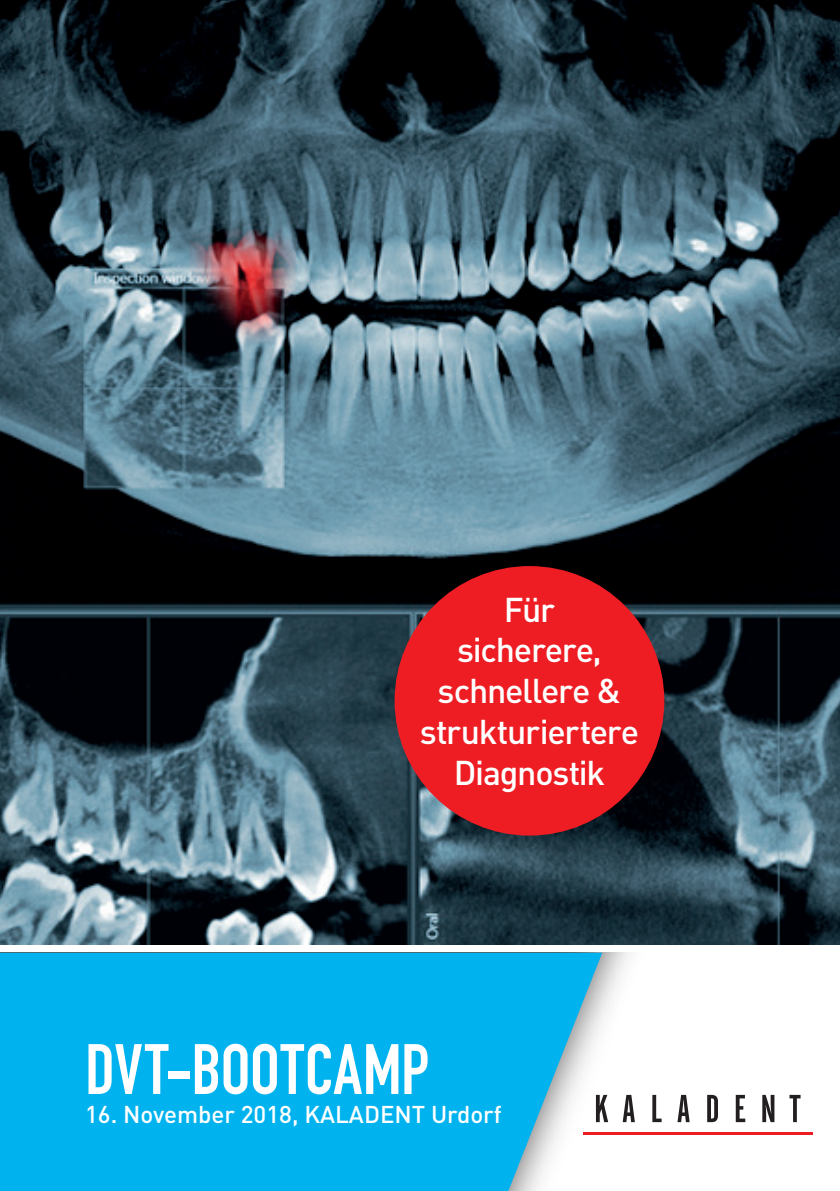
<style>
.page{position:relative;width:840px;height:1191px;background:#fff}
.page>*{position:absolute;margin:0;border:0;box-sizing:border-box;transform-origin:0 0}
.t1{font:70px "DIN Engschrift";letter-spacing:.005em;color:#fff}
.t2{font:500 34px/40.8px "DIN";letter-spacing:-.035em;color:#fff;text-align:center}
.t3{font:500 24px "DIN";color:#fff}
</style>
<div class="page">
<img style="left:602px;top:952px;width:62px;height:183px">
<svg style="left:0;top:952px;width:602px;height:239px;background:#11b6ed"></svg>
<svg style="left:595px;top:1094px;width:13px;height:28px"></svg>
<svg style="left:622px;top:1094px;width:12px;height:28px"></svg>
<svg style="left:652px;top:1094px;width:9px;height:28px"></svg>
<svg style="left:677px;top:1094px;width:12px;height:28px"></svg>
<svg style="left:707px;top:1094px;width:10px;height:28px"></svg>
<svg style="left:735px;top:1094px;width:9px;height:28px"></svg>
<svg style="left:762px;top:1094px;width:12px;height:28px"></svg>
<svg style="left:789px;top:1094px;width:11px;height:28px"></svg>
<hr style="left:583px;top:1132px;width:229px;height:2px;background:#ee1d23">
<img style="left:0;top:0;width:839px;height:945px">
<div style="left:394px;top:566px;width:270px;height:269px;background:#ee1d23;border-radius:50%"></div>
<p class="t2" style="left:419px;top:587px;width:220px">Für<br>sicherere, schnellere &amp; strukturiertere<br>Diagnostik</p>
<h1 class="t1" style="left:85px;top:1028px;width:346px">DVT-BOOTCAMP</h1>
<p class="t3" style="left:85px;top:1098px;width:418px">16. November 2018, KALADENT Urdorf</p>
</div>
